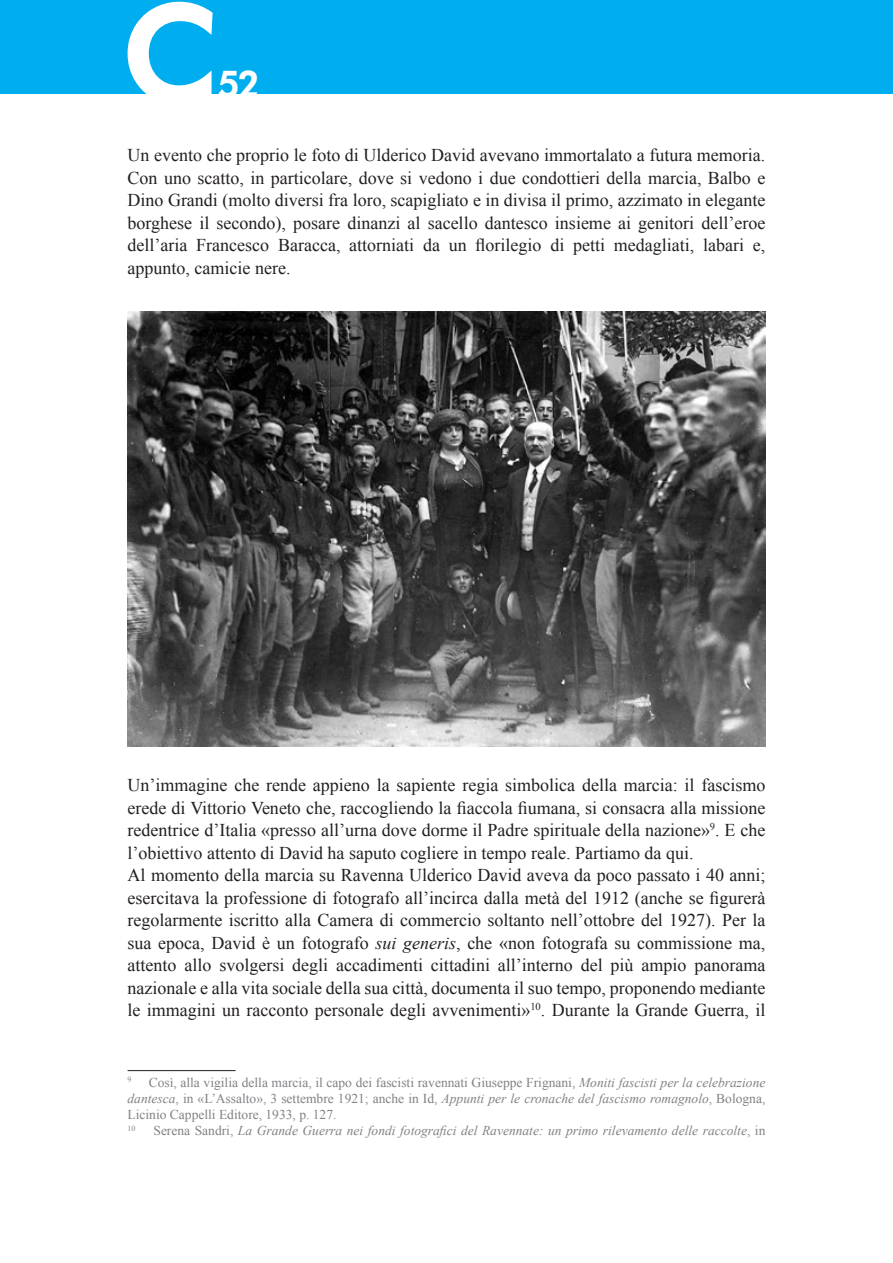
<style>
.page{position:relative;width:893px;height:1263px;background:#fff}
.page>*{position:absolute;margin:0;border:0;box-sizing:border-box;transform-origin:0 0}
.t1{font:36px "Motor Oil 1937 M54";color:#fff}
.t2{font:18px/22.5px "Times New Roman";color:#231f20;text-align:justify}
.t3{font:13.5px/16.2px "Times New Roman";color:#808285;text-align:justify}
.t4{font:italic 13.5px "Times New Roman";color:#808285}
.t5{font:7.8px "Times New Roman";color:#808285}
.s1{font-style:italic}
.s2{font-style:normal}
</style>
<div class="page">
<div style="left:0;top:0;width:893px;height:94px;background:#00aeef"></div>
<svg style="left:128px;top:2px;width:85px;height:92px"></svg>
<hr style="left:128px;top:1070px;width:108px;height:1px;background:#231f20">
<img style="left:128px;top:311px;width:637px;height:435px">
<h1 class="t1" style="left:217px;top:68px;width:43px">52</h1>
<p class="t2" style="left:128px;top:144px;width:639px">Un evento che proprio le foto di Ulderico David avevano immortalato a futura memoria.<br>Con uno scatto, in particolare, dove si vedono i due condottieri della marcia, Balbo e Dino Grandi (molto diversi fra loro, scapigliato e in divisa il primo, azzimato in elegante borghese il secondo), posare dinanzi al sacello dantesco insieme ai genitori dell’eroe dell’aria Francesco Baracca, attorniati da un florilegio di petti medagliati, labari e, appunto, camicie nere.</p>
<p class="t2" style="left:128px;top:774px;width:639px;text-align:left">Un’immagine che rende appieno la sapiente regia simbolica della marcia: il fascismo erede di Vittorio Veneto che, raccogliendo la fiaccola fiumana, si consacra alla missione redentrice d’Italia «presso all’urna dove dorme il Padre spirituale della nazione»<sup>9</sup>. E che l’obiettivo attento di David ha saputo cogliere in tempo reale. Partiamo da qui.<br>Al momento della marcia su Ravenna Ulderico David aveva da poco passato i 40 anni; esercitava la professione di fotografo all’incirca dalla metà del 1912 (anche se figurerà regolarmente iscritto alla Camera di commercio soltanto nell’ottobre del 1927). Per la sua epoca, David è un fotografo <span class="s1">sui generis</span>, che «non fotografa su commissione ma, attento allo svolgersi degli accadimenti cittadini all’interno del più ampio panorama nazionale e alla vita sociale della sua città, documenta il suo tempo, proponendo mediante le immagini un racconto personale degli avvenimenti»<sup>10</sup>. Durante la Grande Guerra, il</p>
<p class="t5" style="left:128px;top:1075px;width:5px">9</p>
<p class="t3" style="left:128px;top:1074px;width:639px;text-indent:21px">Così, alla vigilia della marcia, il capo dei fascisti ravennati Giuseppe Frignani, <span class="s1">Moniti fascisti per la celebrazione dantesca</span>, in «L’Assalto», 3 settembre 1921; anche in Id, <span class="s1">Appunti per le cronache del fascismo romagnolo</span>, Bologna, Licinio Cappelli Editore, 1933, p. 127.</p>
<p class="t5" style="left:128px;top:1124px;width:9px">10</p>
<p class="t4" style="left:153px;top:1123px;width:613px"><span class="s2">Serena Sandri,</span> La Grande Guerra nei fondi fotografici del Ravennate: un primo rilevamento delle raccolte<span class="s2">, in</span></p>
</div>
